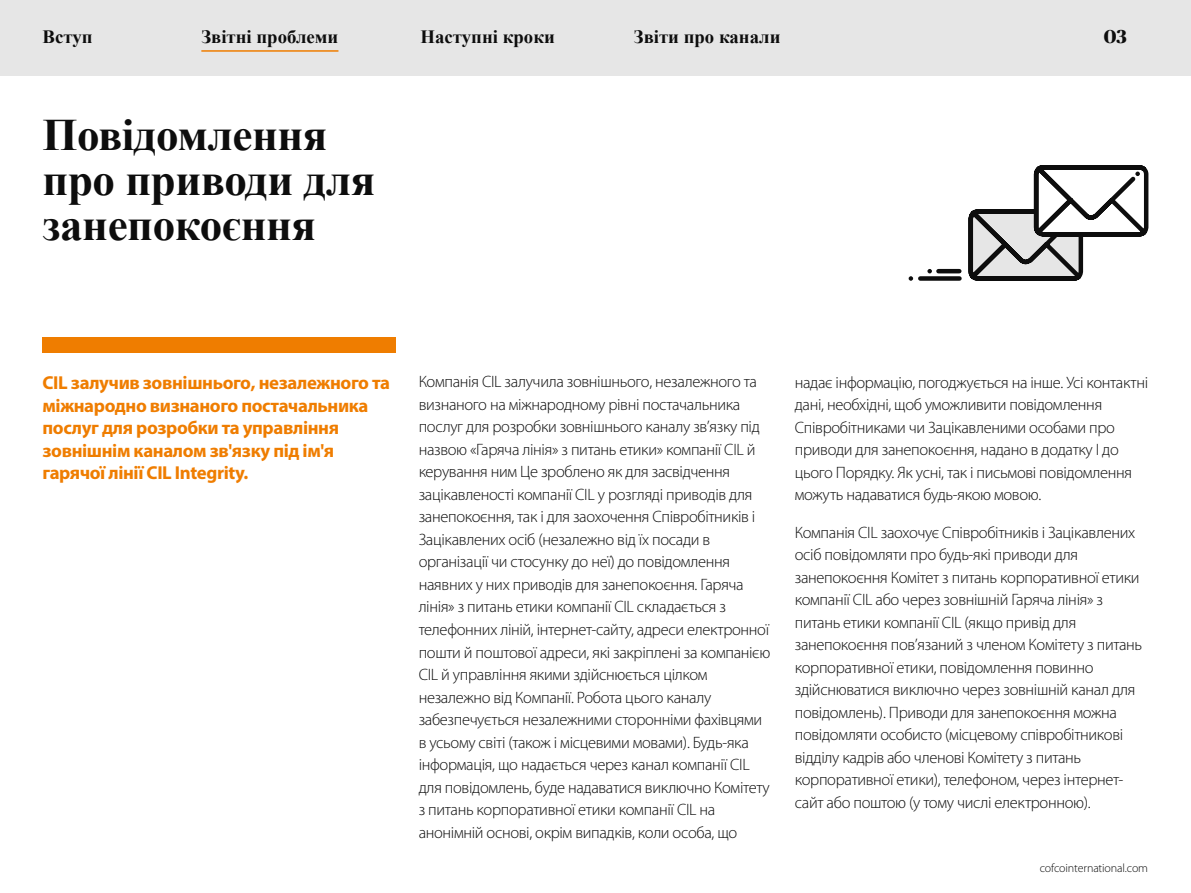
<style>
.page{position:relative;width:1191px;height:893px;background:#fff}
.page>*{position:absolute;margin:0;border:0;box-sizing:border-box;transform-origin:0 0}
.t1{font:700 45px/45px "Times New Roman";letter-spacing:-.01em;color:#0d0d0d}
.t2{font:700 18.75px/22.5px "Myriad Pro";letter-spacing:-.02em;color:#ef7d00}
.t3{font:700 18.75px "Times New Roman";color:#0d0d0d}
.t4{font:700 18.75px "Publico Banner Web";color:#0d0d0d}
.t5{font:300 16.5px/22.5px "Myriad Pro";letter-spacing:-.02em;color:#0d0d0d}
.t6{font:300 12px "Myriad Pro";letter-spacing:-.01em;color:#0d0d0d}
</style>
<div class="page">
<div style="left:0;top:0;width:1191px;height:75px;background:#e6e6e6"></div>
<svg style="left:927px;top:269px;width:5px;height:4px"></svg>
<svg style="left:908px;top:276px;width:5px;height:5px"></svg>
<div style="left:920px;top:276px;width:39px;height:5px;background:#0d0d0d"></div>
<hr style="left:938px;top:269px;width:21px;height:4px;background:#0d0d0d">
<svg style="left:968px;top:165px;width:181px;height:116px"></svg>
<div style="left:43px;top:338px;width:353px;height:15px;background:#ef7d00"></div>
<hr style="left:201px;top:50px;width:137px;height:2px;background:#ef7d00">
<p class="t3" style="left:43px;top:23px;width:51px">Вступ</p>
<p class="t3" style="left:201px;top:23px;width:139px">Звітні проблеми</p>
<p class="t3" style="left:420px;top:23px;width:136px">Наступні кроки</p>
<p class="t3" style="left:634px;top:23px;width:148px">Звіти про канали</p>
<h1 class="t1" style="left:43px;top:112px;width:334px">Повідомлення про приводи для занепокоєння</h1>
<p class="t4" style="left:1104px;top:23px;width:24px">03</p>
<p class="t2" style="left:43px;top:371px;width:349px">CIL залучив зовнішнього, незалежного та міжнародно визнаного постачальника послуг для розробки та управління зовнішнім каналом зв'язку під ім'я гарячої лінії CIL Integrity.</p>
<p class="t5" style="left:419px;top:371px;width:353px">Компанія CIL залучила зовнішнього, незалежного та визнаного на міжнародному рівні постачальника послуг для розробки зовнішнього каналу зв’язку під назвою «Гаряча лінія» з питань етики» компанії CIL й керування ним Це зроблено як для засвідчення зацікавленості компанії CIL у розгляді приводів для занепокоєння, так і для заохочення Співробітників і Зацікавлених осіб (незалежно від їх посади в організації чи стосунку до неї) до повідомлення наявних у них приводів для занепокоєння. Гаряча лінія» з питань етики компанії CIL складається з телефонних ліній, інтернет-сайту, адреси електронної пошти й поштової адреси, які закріплені за компанією CIL й управління якими здійснюється цілком незалежно від Компанії. Робота цього каналу забезпечується незалежними сторонніми фахівцями в усьому світі (також і місцевими мовами). Будь-яка інформація, що надається через канал компанії CIL для повідомлень, буде надаватися виключно Комітету з питань корпоративної етики компанії CIL на анонімній основі, окрім випадків, коли особа, що</p>
<p class="t5" style="left:795px;top:371px;width:355px">надає інформацію, погоджується на інше. Усі контактні дані, необхідні, щоб уможливити повідомлення Співробітниками чи Зацікавленими особами про приводи для занепокоєння, надано в додатку I до цього Порядку. Як усні, так і письмові повідомлення можуть надаватися будь-якою мовою.</p>
<p class="t5" style="left:795px;top:521px;width:349px">Компанія CIL заохочує Співробітників і Зацікавлених осіб повідомляти про будь-які приводи для занепокоєння Комітет з питань корпоративної етики компанії CIL або через зовнішній Гаряча лінія» з питань етики компанії CIL (якщо привід для занепокоєння пов’язаний з членом Комітету з питань корпоративної етики, повідомлення повинно здійснюватися виключно через зовнішній канал для повідомлень). Приводи для занепокоєння можна повідомляти особисто (місцевому співробітникові відділу кадрів або членові Комітету з питань корпоративної етики), телефоном, через інтернет&shy;сайт або поштою (у тому числі електронною).</p>
<p class="t6" style="left:1039px;top:861px;width:110px">cofcointernational.com</p>
</div>
